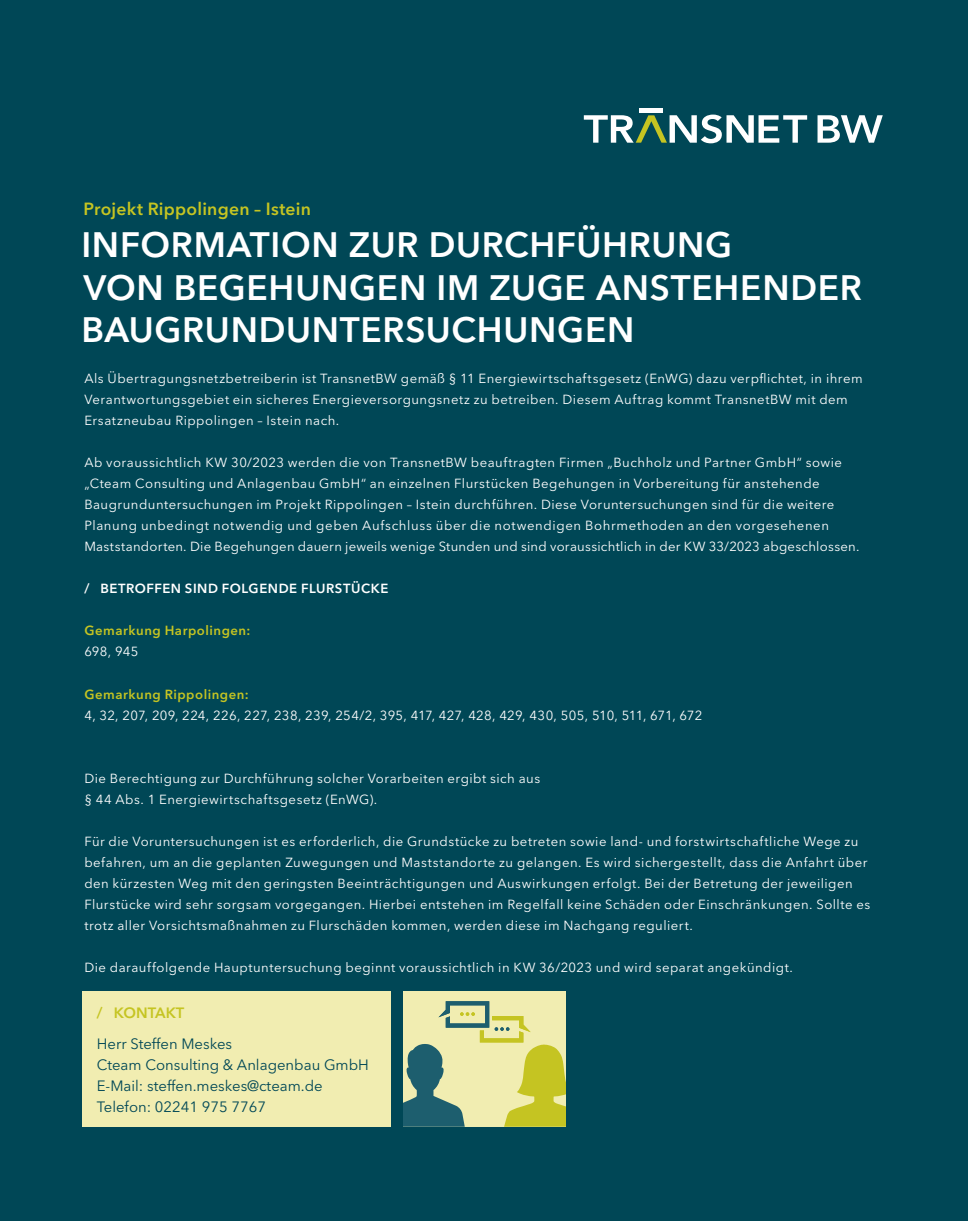
<style>
.page{position:relative;width:968px;height:1221px;background:#fff}
.page>*{position:absolute;margin:0;border:0;box-sizing:border-box;transform-origin:0 0}
.t1{font:600 35px/42px "Avenir Next LT Pro";letter-spacing:.02em;color:#fff}
.t2{font:600 17.5px "Avenir Next LT Pro";letter-spacing:.015em;color:#c5c422}
.t3{font:14.88px/21px "Avenir Next LT Pro";color:#004756}
.t4{font:600 14.88px "Avenir Next LT Pro";letter-spacing:-.005em;color:#c5c422}
.t5{font:13.12px/21px "Avenir Next LT Pro";letter-spacing:.035em;color:#fff}
.t6{font:13.12px "Avenir Next LT Pro";letter-spacing:.015em;color:#fff}
.t7{font:600 13.12px "Avenir Next LT Pro";letter-spacing:.04em;color:#c5c422}
.t8{font:600 13.12px "Avenir Next LT Pro";letter-spacing:.04em;color:#fff}
</style>
<div class="page">
<div style="left:0;top:0;width:967px;height:1220px;background:#004756"></div>
<svg style="left:817px;top:115px;width:65px;height:28px"></svg>
<hr style="left:639px;top:108px;width:24px;height:4px;background:#fff">
<svg style="left:583px;top:115px;width:224px;height:28px"></svg>
<div style="left:82px;top:991px;width:308px;height:135px;background:#f1edb1"></div>
<div style="left:403px;top:991px;width:163px;height:135px;background:#f1edb1"></div>
<svg style="left:403px;top:1001px;width:163px;height:125px"></svg>
<h2 class="t2" style="left:83px;top:199px;width:229px">Projekt Rippolingen – Istein</h2>
<h1 class="t1" style="left:81px;top:224px;width:782px">INFORMATION ZUR DURCHFÜHRUNG<br>VON BEGEHUNGEN IM ZUGE ANSTEHENDER<br>BAUGRUNDUNTERSUCHUNGEN</h1>
<p class="t5" style="left:84px;top:368px;width:779px">Als Übertragungsnetzbetreiberin ist TransnetBW gemäß § 11 Energiewirtschaftsgesetz (EnWG) dazu verpflichtet, in ihrem<br>Verantwortungsgebiet ein sicheres Energieversorgungsnetz zu betreiben. Diesem Auftrag kommt TransnetBW mit dem<br>Ersatzneubau Rippolingen – Istein nach.</p>
<p class="t5" style="left:84px;top:452px;width:776px">Ab voraussichtlich KW 30/2023 werden die von TransnetBW beauftragten Firmen „Buchholz und Partner GmbH“ sowie „Cteam Consulting und Anlagenbau GmbH“ an einzelnen Flurstücken Begehungen in Vorbereitung für anstehende Baugrunduntersuchungen im Projekt Rippolingen – Istein durchführen. Diese Voruntersuchungen sind für die weitere Planung unbedingt notwendig und geben Aufschluss über die notwendigen Bohrmethoden an den vorgesehenen Maststandorten. Die Begehungen dauern jeweils wenige Stunden und sind voraussichtlich in der KW 33/2023 abgeschlossen.</p>
<p class="t8" style="left:84px;top:581px;width:305px">/ BETROFFEN SIND FOLGENDE FLURSTÜCKE</p>
<p class="t7" style="left:84px;top:623px;width:168px">Gemarkung Harpolingen:</p>
<p class="t5" style="left:84px;top:641px;width:55px">698, 945</p>
<p class="t7" style="left:84px;top:686px;width:166px">Gemarkung Rippolingen:</p>
<p class="t6" style="left:84px;top:707px;width:619px">4, 32, 207, 209, 224, 226, 227, 238, 239, 254/2, 395, 417, 427, 428, 429, 430, 505, 510, 511, 671, 672</p>
<p class="t5" style="left:84px;top:767px;width:457px">Die Berechtigung zur Durchführung solcher Vorarbeiten ergibt sich aus § 44 Abs. 1 Energiewirtschaftsgesetz (EnWG).</p>
<p class="t5" style="left:84px;top:830px;width:787px">Für die Voruntersuchungen ist es erforderlich, die Grundstücke zu betreten sowie land- und forstwirtschaftliche Wege zu befahren, um an die geplanten Zuwegungen und Maststandorte zu gelangen. Es wird sichergestellt, dass die Anfahrt über den kürzesten Weg mit den geringsten Beeinträchtigungen und Auswirkungen erfolgt. Bei der Betretung der jeweiligen Flurstücke wird sehr sorgsam vorgegangen. Hierbei entstehen im Regelfall keine Schäden oder Einschränkungen. Sollte es trotz aller Vorsichtsmaßnahmen zu Flurschäden kommen, werden diese im Nachgang reguliert.</p>
<p class="t5" style="left:84px;top:956px;width:710px">Die darauffolgende Hauptuntersuchung beginnt voraussichtlich in KW 36/2023 und wird separat angekündigt.</p>
<p class="t4" style="left:97px;top:1003px;width:89px">/ KONTAKT</p>
<p class="t3" style="left:97px;top:1033px;width:273px">Herr Steffen Meskes<br>Cteam Consulting &amp; Anlagenbau GmbH<br>E-Mail: steffen.meskes@cteam.de<br>Telefon: 02241 975 7767</p>
</div>
